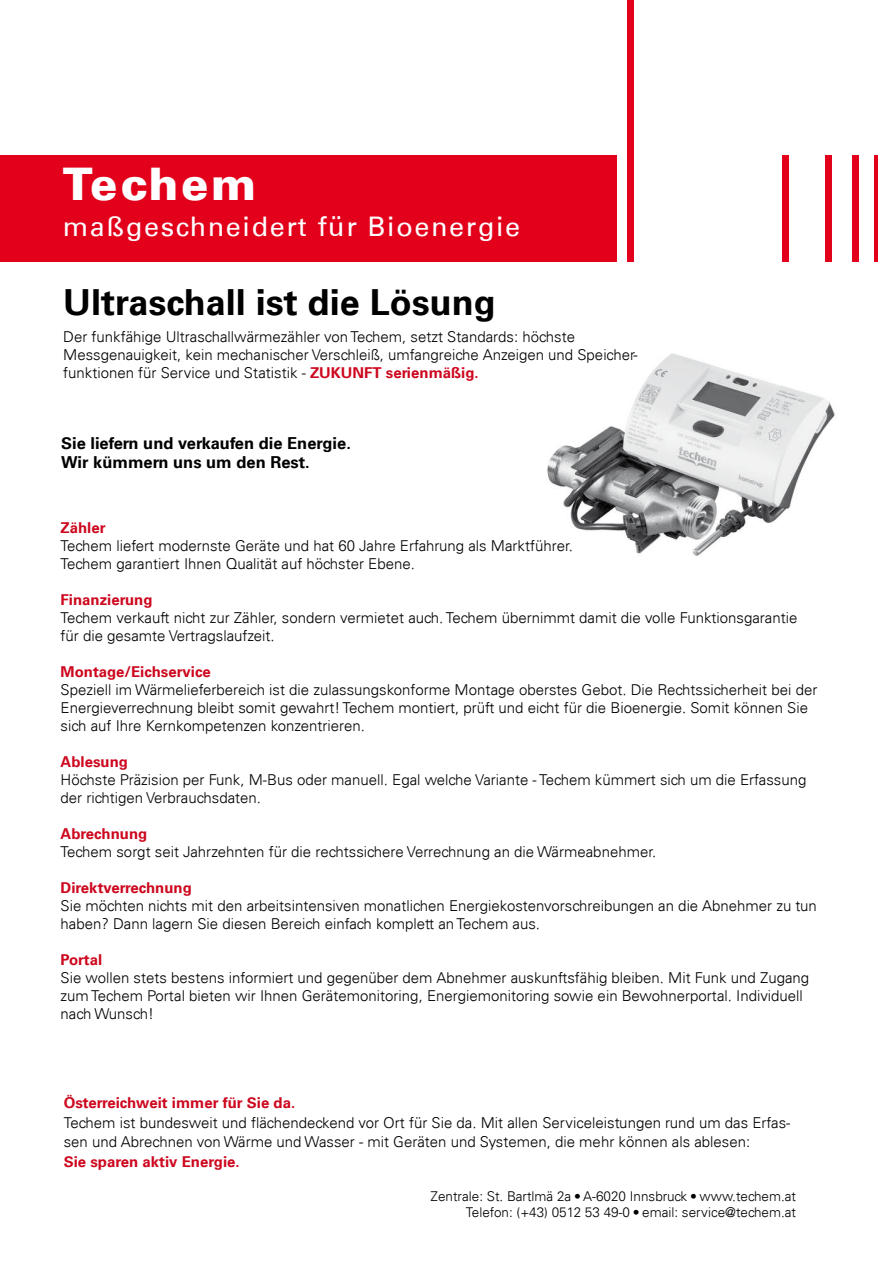
<style>
.page{position:relative;width:893px;height:1263px;background:#fff}
.page>*{position:absolute;margin:0;border:0;box-sizing:border-box;transform-origin:0 0}
.t1{font:900 45px "Univers 75";letter-spacing:.06em;color:#fff}
.t2{font:700 36px "Univers 65";color:#000}
.t3{font:27px "Univers 55 Roman";letter-spacing:.06em;color:#fff}
.t4{font:700 16.5px/19.5px "Univers 65";color:#000}
.t5{font:300 15px/18px "Univers 45";color:#000}
.t6{font:700 15px "Univers 65";color:#cd071e}
.t7{font:300 13.5px/16.2px "Univers 45";color:#000;text-align:right}
.s1{font-family:"Univers 65";font-weight:700;color:#cd071e}
.s2{font-family:"Univers 55 Roman";font-weight:400}
</style>
<div class="page">
<div style="left:0;top:155px;width:617px;height:106px;background:#e2001a"></div>
<div style="left:782px;top:155px;width:7px;height:106px;background:#e2001a"></div>
<div style="left:825px;top:155px;width:6px;height:106px;background:#e2001a"></div>
<div style="left:853px;top:155px;width:6px;height:106px;background:#e2001a"></div>
<hr style="left:874px;top:155px;width:4px;height:106px;background:#e2001a">
<div style="left:627px;top:0;width:7px;height:261px;background:#e2001a"></div>
<img style="left:547px;top:353px;width:288px;height:203px">
<h1 class="t1" style="left:63px;top:156px;width:195px">Techem</h1>
<h3 class="t3" style="left:63px;top:210px;width:459px">maßgeschneidert für Bioenergie</h3>
<h2 class="t2" style="left:63px;top:281px;width:434px">Ultraschall ist die Lösung</h2>
<p class="t5" style="left:63px;top:328px;width:576px">Der funkfähige Ultraschallwärmezähler von Techem, setzt Standards: höchste<br>Messgenauigkeit, kein mechanischer Verschleiß, umfangreiche Anzeigen und Speicher&shy;funktionen für Service und Statistik - <span class="s1">ZUKUNFT serienmäßig.</span></p>
<p class="t4" style="left:61px;top:433px;width:291px">Sie liefern und verkaufen die Energie.<br>Wir kümmern uns um den Rest.</p>
<p class="t6" style="left:61px;top:519px;width:47px">Zähler</p>
<p class="t5" style="left:61px;top:536px;width:514px">Techem liefert modernste Geräte und hat 60 Jahre Erfahrung als Marktführer.<br>Techem garantiert Ihnen Qualität auf höchster Ebene.</p>
<p class="t6" style="left:61px;top:591px;width:93px">Finanzierung</p>
<p class="t5" style="left:61px;top:608px;width:738px">Techem verkauft nicht zur Zähler, sondern vermietet auch. Techem übernimmt damit die volle Funktionsgarantie für die gesamte Vertragslaufzeit.</p>
<p class="t6" style="left:61px;top:663px;width:152px">Montage/Eichservice</p>
<p class="t5" style="left:61px;top:680px;width:758px">Speziell im Wärmelieferbereich ist die zulassungskonforme Montage oberstes Gebot. Die Rechtssicherheit bei der<br>Energieverrechnung bleibt somit gewahrt! Techem montiert, prüft und eicht für die Bioenergie. Somit können Sie sich auf Ihre Kernkompetenzen konzentrieren.</p>
<p class="t6" style="left:61px;top:753px;width:69px">Ablesung</p>
<p class="t5" style="left:61px;top:770px;width:747px">Höchste Präzision per Funk, M-Bus oder manuell. Egal welche Variante - Techem kümmert sich um die Erfassung der richtigen Verbrauchsdaten.</p>
<p class="t6" style="left:61px;top:825px;width:88px">Abrechnung</p>
<p class="t5" style="left:61px;top:842px;width:597px">Techem sorgt seit Jahrzehnten für die rechtssichere Verrechnung an die Wärmeabnehmer.</p>
<p class="t6" style="left:61px;top:879px;width:133px">Direktverrechnung</p>
<p class="t5" style="left:61px;top:896px;width:758px">Sie möchten nichts mit den arbeitsintensiven monatlichen Energiekostenvorschreibungen an die Abnehmer zu tun haben? Dann lagern Sie diesen Bereich einfach komplett an Techem aus.</p>
<p class="t6" style="left:61px;top:951px;width:43px">Portal</p>
<p class="t5" style="left:61px;top:968px;width:750px">Sie wollen stets bestens informiert und gegenüber dem Abnehmer auskunftsfähig bleiben. Mit Funk und Zugang zum Techem Portal bieten wir Ihnen Gerätemonitoring, Energiemonitoring sowie ein Bewohnerportal. Individuell nach Wunsch!</p>
<p class="t6" style="left:64px;top:1094px;width:233px">Österreichweit immer für Sie da.</p>
<p class="t5" style="left:64px;top:1112px;width:728px;line-height:19.5px">Techem ist bundesweit und flächendeckend vor Ort für Sie da. Mit allen Serviceleistungen rund um das Erfas&shy;sen und Abrechnen von Wärme und Wasser - mit Geräten und Systemen, die mehr können als ablesen:</p>
<p class="t6" style="left:64px;top:1152px;width:177px">Sie sparen aktiv Energie.</p>
<p class="t7" style="left:431px;top:1188px;width:367px">Zentrale: St. Bartlmä 2a <span class="s2">•</span> A-6020 Innsbruck <span class="s2">•</span> www.techem.at<br>Telefon: (+43) 0512 53 49-0 <span class="s2">•</span> email: service@techem.at</p>
</div>
